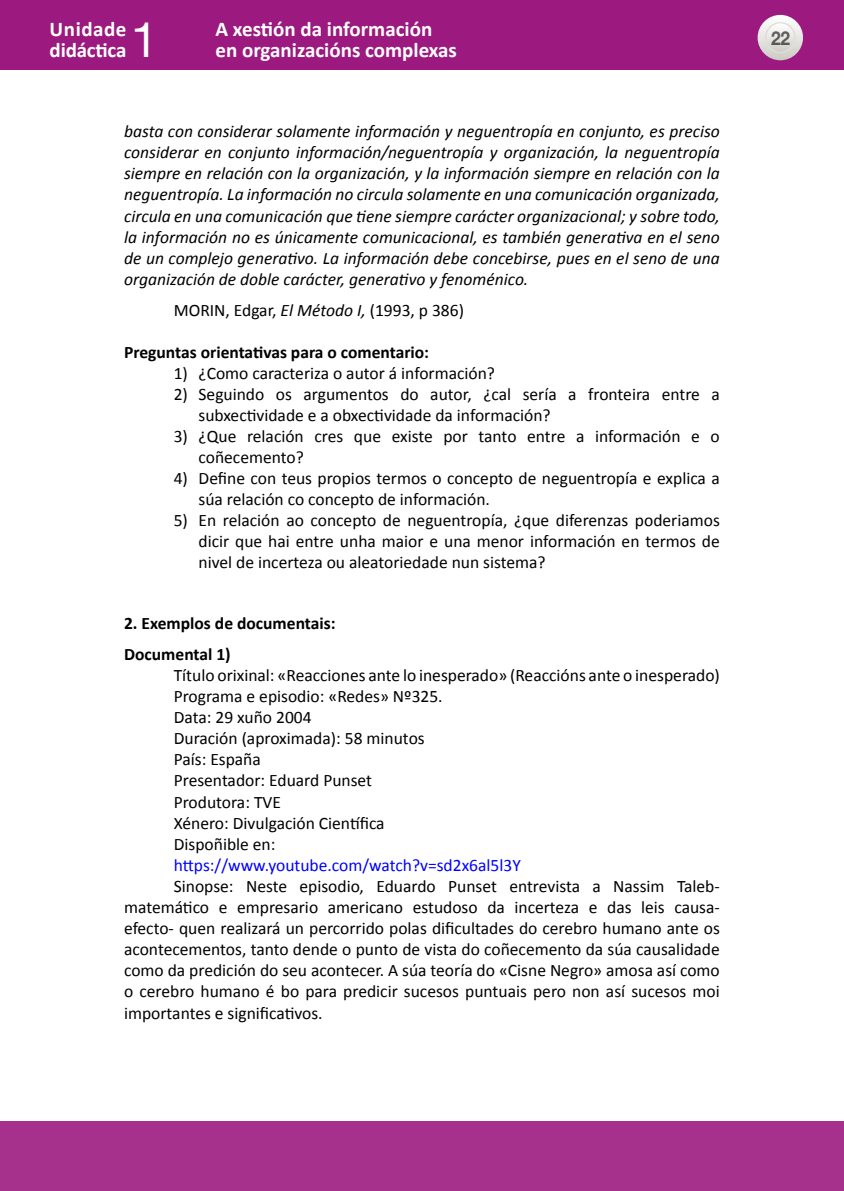
<style>
.page{position:relative;width:844px;height:1191px;background:#fff}
.page>*{position:absolute;margin:0;border:0;box-sizing:border-box;transform-origin:0 0}
.t1{font:49px "Helvetica Neue";color:#fff}
.t2{font:700 21px/21px "Calibri";color:#fff}
.t3{font:700 19.25px "Helvetica Neue";color:#000;scale:.9 1}
.TXTO_CON_SANGRE{font:17.5px/21px "Calibri";color:#000;text-align:justify}
.TXTO_CON_SANGRE-2{font:italic 17.5px/21.2px "Calibri";color:#000;text-align:justify}
.TEXTO{font:17.5px/21px "Calibri";color:#000}
.TXTO_sin_SANGRE{font:700 17.5px "Calibri";color:#000}
.TXTO_CON_SANGRE-3{font:17.5px "Calibri";color:#00f}
._1º_Epigrafe{font:700 17.5px "Calibri";color:#000}
.s1{font-style:italic}
</style>
<div class="page">
<div style="left:0;top:0;width:843px;height:69px;background:#9c1a7f"></div>
<svg style="left:757px;top:15px;width:45px;height:45px"></svg>
<svg style="left:765px;top:23px;width:29px;height:29px"></svg>
<div style="left:764px;top:22px;width:31px;height:31px;border:1px solid #dfdeda;border-radius:50%"></div>
<div style="left:0;top:1121px;width:843px;height:70px;background:#a6318c"></div>
<p class="t2" style="left:50px;top:19px;width:78px">Unidade didáctica</p>
<h1 class="t1" style="left:131px;top:5px;width:29px">1</h1>
<p class="t2" style="left:215px;top:19px;width:243px">A xestión da información en organizacións complexas</p>
<p class="t3" style="left:770px;top:26px;width:23px">22</p>
<p class="TXTO_CON_SANGRE-2" style="left:124px;top:120px;width:597px">basta con considerar solamente información y neguentropía en conjunto, es preciso considerar en conjunto información/neguentropía y organización, la neguentropía siempre en relación con la organización, y la información siempre en relación con la neguentropía. La información no circula solamente en una comunicación organizada, circula en una comunicación que tiene siempre carácter organizacional; y sobre todo, la información no es únicamente comunicacional, es también generativa en el seno de un complejo generativo. La información debe concebirse, pues en el seno de una organización de doble carácter, generativo y fenoménico.</p>
<p class="TXTO_CON_SANGRE" style="left:174px;top:300px;width:292px">MORIN, Edgar, <span class="s1">El Método I,</span> (1993, p 386)</p>
<p class="TXTO_sin_SANGRE" style="left:124px;top:341px;width:306px">Preguntas orientativas para o comentario:</p>
<p class="TEXTO" style="left:174px;top:363px;width:323px">1) ¿Como caracteriza o autor á información?</p>
<p class="TEXTO" style="left:198px;top:384px;width:522px;text-indent:-25px">2) Seguindo os argumentos do autor, ¿cal sería a fronteira entre a subxectividade e a obxectividade da información?</p>
<p class="TEXTO" style="left:198px;top:426px;width:522px;text-indent:-25px">3) ¿Que relación cres que existe por tanto entre a información e o coñecemento?</p>
<p class="TEXTO" style="left:198px;top:468px;width:522px;text-indent:-25px">4) Define con teus propios termos o concepto de neguentropía e explica a súa relación co concepto de información.</p>
<p class="TEXTO" style="left:198px;top:510px;width:522px;text-align:justify;text-indent:-25px">5) En relación ao concepto de neguentropía, ¿que diferenzas poderiamos dicir que hai entre unha maior e una menor información en termos de nivel de incerteza ou aleatoriedade nun sistema?</p>
<p class="_1º_Epigrafe" style="left:124px;top:612px;width:213px">2. Exemplos de documentais:</p>
<p class="TXTO_sin_SANGRE" style="left:124px;top:643px;width:108px">Documental 1)</p>
<p class="TXTO_CON_SANGRE" style="left:174px;top:664px;width:547px">Título orixinal: «Reacciones ante lo inesperado» (Reaccións ante o inesperado)</p>
<p class="TXTO_CON_SANGRE" style="left:174px;top:686px;width:270px">Programa e episodio: «Redes» Nº325.</p>
<p class="TXTO_CON_SANGRE" style="left:174px;top:707px;width:139px">Data: 29 xuño 2004</p>
<p class="TXTO_CON_SANGRE" style="left:174px;top:728px;width:252px">Duración (aproximada): 58 minutos</p>
<p class="TXTO_CON_SANGRE" style="left:174px;top:749px;width:89px">País: España</p>
<p class="TXTO_CON_SANGRE" style="left:174px;top:770px;width:200px">Presentador: Eduard Punset</p>
<p class="TXTO_CON_SANGRE" style="left:174px;top:791px;width:109px">Produtora: TVE</p>
<p class="TXTO_CON_SANGRE" style="left:174px;top:812px;width:212px">Xénero: Divulgación Científica</p>
<p class="TXTO_CON_SANGRE" style="left:174px;top:833px;width:103px">Dispoñible en:</p>
<p class="TXTO_CON_SANGRE-3" style="left:174px;top:854px;width:348px">https://www.youtube.com/watch?v=sd2x6al5l3Y</p>
<p class="TXTO_CON_SANGRE" style="left:124px;top:875px;width:597px;text-indent:50px">Sinopse: Neste episodio, Eduardo Punset entrevista a Nassim Taleb&shy;matemático e empresario americano estudoso da incerteza e das leis causa&shy;efecto- quen realizará un percorrido polas dificultades do cerebro humano ante os acontecementos, tanto dende o punto de vista do coñecemento da súa causalidade como da predición do seu acontecer. A súa teoría do «Cisne Negro» amosa así como o cerebro humano é bo para predicir sucesos puntuais pero non así sucesos moi importantes e significativos.</p>
</div>
